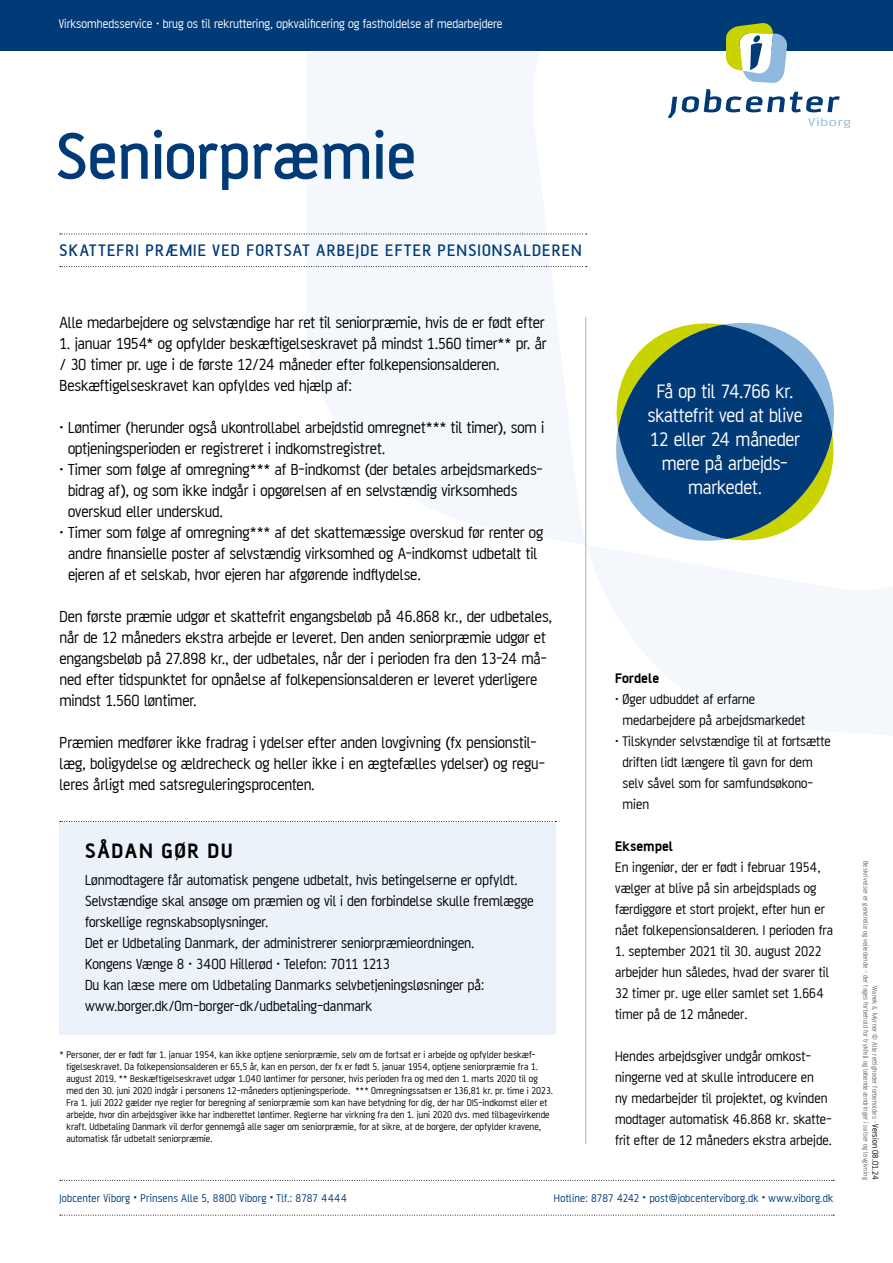
<style>
.page{position:relative;width:893px;height:1263px;background:#fff}
.page>*{position:absolute;margin:0;border:0;box-sizing:border-box;transform-origin:0 0}
.t1{font:500 70.5px "AF Battersea";color:#003a77}
.t2{font:700 22.5px "AF Battersea";letter-spacing:.07em;color:#000}
.P_splash{font:21px/24px "AF Battersea";letter-spacing:-.01em;color:#fff;text-align:center}
.t3{font:500 18px "AF Battersea";letter-spacing:.065em;color:#003a77}
.P_smaller{font:17.25px/21px "AF Battersea";letter-spacing:-.01em;color:#000}
.P_kontakt{font:15.75px/21px "AF Battersea";letter-spacing:-.005em;color:#000}
.P_right{font:15px/21px "AF Battersea";color:#000}
.P_right_bold{font:700 15px "AF Battersea";color:#000}
.P_virksomhedsservice{font:13.5px "AF Battersea";color:#fff}
.t4{font:12px "AF Battersea";letter-spacing:.015em;color:#003a77}
.t5{font:12px "AF Battersea";letter-spacing:.05em;color:#90b9df;scale:1.5 1}
.P_footnote{font:10.5px/12px "AF Battersea";letter-spacing:.01em;color:#000}
.t6{font:7.5px/9px "AF Battersea";letter-spacing:.015em;color:#68676c;text-align:right}
.s1{font-size:9px;color:#000}
</style>
<div class="page">
<svg style="left:306px;top:51px;width:587px;height:700px"></svg>
<div style="left:0;top:0;width:893px;height:51px;background:#003a77"></div>
<div style="left:60px;top:821px;width:496px;height:214px;background:#ecf2f9"></div>
<hr style="left:585px;top:317px;width:1px;height:827px;background:#aeafb2">
<svg style="left:60px;top:821px;width:496px;height:1px"></svg>
<svg style="left:668px;top:89px;width:172px;height:29px"></svg>
<svg style="left:726px;top:23px;width:62px;height:60px"></svg>
<svg style="left:60px;top:1180px;width:774px;height:1px"></svg>
<svg style="left:60px;top:1215px;width:774px;height:1px"></svg>
<svg style="left:60px;top:234px;width:527px;height:1px"></svg>
<svg style="left:60px;top:266px;width:527px;height:1px"></svg>
<svg style="left:612px;top:319px;width:226px;height:226px"></svg>
<svg style="left:618px;top:325px;width:214px;height:214px;background:#3b6987"></svg>
<p class="P_virksomhedsservice" style="left:59px;top:16px;width:445px">Virksomhedsservice · brug os til rekruttering, opkvalificering og fastholdelse af medarbejdere</p>
<h1 class="t1" style="left:56px;top:121px;width:362px">Seniorpræmie</h1>
<h2 class="t3" style="left:60px;top:241px;width:524px">SKATTEFRI PRÆMIE VED FORTSAT ARBEJDE EFTER PENSIONSALDEREN</h2>
<p class="t5" style="left:808px;top:116px;width:30px">Viborg</p>
<p class="P_smaller" style="left:60px;top:312px;width:486px">Alle medarbejdere og selvstændige har ret til seniorpræmie, hvis de er født efter</p>
<p class="P_smaller" style="left:60px;top:333px;width:489px">1. januar 1954* og opfylder beskæftigelseskravet på mindst 1.560 timer** pr. år / 30 timer pr. uge i de første 12/24 måneder efter folkepensionsalderen.</p>
<p class="P_smaller" style="left:60px;top:375px;width:294px">Beskæftigelseskravet kan opfyldes ved hjælp af:</p>
<p class="P_smaller" style="left:68px;top:417px;width:478px;text-indent:-8px">· Løntimer (herunder også ukontrollabel arbejdstid omregnet*** til timer), som i optjeningsperioden er registreret i indkomstregistret.</p>
<p class="P_smaller" style="left:68px;top:459px;width:476px;text-indent:-8px">· Timer som følge af omregning*** af B-indkomst (der betales arbejdsmarkeds&shy;bidrag af), og som ikke indgår i opgørelsen af en selvstændig virksomheds overskud eller underskud.</p>
<p class="P_smaller" style="left:68px;top:522px;width:477px;text-indent:-8px">· Timer som følge af omregning*** af det skattemæssige overskud før renter og andre finansielle poster af selvstændig virksomhed og A-indkomst udbetalt til ejeren af et selskab, hvor ejeren har afgørende indflydelse.</p>
<p class="P_smaller" style="left:60px;top:606px;width:494px">Den første præmie udgør et skattefrit engangsbeløb på 46.868 kr., der udbetales, når de 12 måneders ekstra arbejde er leveret. Den anden seniorpræmie udgør et engangsbeløb på 27.898 kr., der udbetales, når der i perioden fra den 13-24 må&shy;ned efter tidspunktet for opnåelse af folkepensionsalderen er leveret yderligere mindst 1.560 løntimer.</p>
<p class="P_smaller" style="left:60px;top:732px;width:487px">Præmien medfører ikke fradrag i ydelser efter anden lovgivning (fx pensionstil&shy;læg, boligydelse og ældrecheck og heller ikke i en ægtefælles ydelser) og regu&shy;leres årligt med satsreguleringsprocenten.</p>
<h3 class="t2" style="left:85px;top:839px;width:149px">SÅDAN GØR DU</h3>
<p class="P_kontakt" style="left:85px;top:869px;width:450px">Lønmodtagere får automatisk pengene udbetalt, hvis betingelserne er opfyldt.<br>Selvstændige skal ansøge om præmien og vil i den forbindelse skulle fremlægge forskellige regnskabsoplysninger.</p>
<p class="P_kontakt" style="left:85px;top:932px;width:391px">Det er Udbetaling Danmark, der administrerer seniorpræmieordningen.<br>Kongens Vænge 8 · 3400 Hillerød · Telefon: 7011 1213</p>
<p class="P_kontakt" style="left:85px;top:974px;width:401px">Du kan læse mere om Udbetaling Danmarks selvbetjeningsløsninger på: www.borger.dk/Om-borger-dk/udbetaling-danmark</p>
<p class="P_footnote" style="left:66px;top:1049px;width:488px;text-indent:-7px">* Personer, der er født før 1. januar 1954, kan ikke optjene seniorpræmie, selv om de fortsat er i arbejde og opfylder beskæf&shy;tigelseskravet. Da folkepensionsalderen er 65,5 år, kan en person, der fx er født 5. januar 1954, optjene seniorpræmie fra 1. august 2019. ** Beskæftigelseskravet udgør 1.040 løntimer for personer, hvis perioden fra og med den 1. marts 2020 til og med den 30. juni 2020 indgår i personens 12-måneders optjeningsperiode. *** Omregningssatsen er 136,81 kr. pr. time i 2023.<br>Fra 1. juli 2022 gælder nye regler for beregning af seniorpræmie som kan have betydning for dig, der har DIS-indkomst eller et arbejde, hvor din arbejdsgiver ikke har indberettet løntimer. Reglerne har virkning fra den 1. juni 2020 dvs. med tilbagevirkende kraft. Udbetaling Danmark vil derfor gennemgå alle sager om seniorpræmie, for at sikre, at de borgere, der opfylder kravene, automatisk får udbetalt seniorpræmie.</p>
<p class="P_splash" style="left:647px;top:379px;width:157px">Få op til 74.766 kr. skattefrit ved at blive<br>12 eller 24 måneder mere på arbejds&shy;markedet.</p>
<p class="P_right_bold" style="left:615px;top:670px;width:46px">Fordele</p>
<p class="P_right" style="left:622px;top:688px;width:184px;text-indent:-7px">· Øger udbuddet af erfarne medarbejdere på arbejdsmarkedet</p>
<p class="P_right" style="left:622px;top:730px;width:210px;text-indent:-7px">· Tilskynder selvstændige til at fortsætte driften lidt længere til gavn for dem selv såvel som for samfundsøkono&shy;mien</p>
<p class="P_right_bold" style="left:615px;top:838px;width:59px">Eksempel</p>
<p class="P_right" style="left:615px;top:856px;width:219px">En ingeniør, der er født i februar 1954, vælger at blive på sin arbejdsplads og færdiggøre et stort projekt, efter hun er nået folkepensionsalderen. I perioden fra</p>
<p class="P_right" style="left:615px;top:940px;width:215px">1. september 2021 til 30. august 2022 arbejder hun således, hvad der svarer til 32 timer pr. uge eller samlet set 1.664 timer på de 12 måneder.</p>
<p class="P_right" style="left:615px;top:1045px;width:218px">Hendes arbejdsgiver undgår omkost&shy;ningerne ved at skulle introducere en<br>ny medarbejder til projektet, og kvinden modtager automatisk 46.868 kr. skatte&shy;frit efter de 12 måneders ekstra arbejde.</p>
<p class="t4" style="left:60px;top:1192px;width:289px">Jobcenter Viborg • Prinsens Alle 5, 8800 Viborg • Tlf.: 8787 4444</p>
<p class="t4" style="left:554px;top:1192px;width:281px">Hotline: 8787 4242 • post@jobcenterviborg.dk • www.viborg.dk</p>
<p class="t6" style="left:879px;top:861px;width:320px;rotate:90deg">Wanek &amp; Myrner © Alle rettigheder forbeholdes · <span class="s1">Version 08.01.24<br></span>Beskrivelser er generelle og vejledende - der tages forbehold for trykfejl og løbende ændringer i satser og lovgivning</p>
</div>
